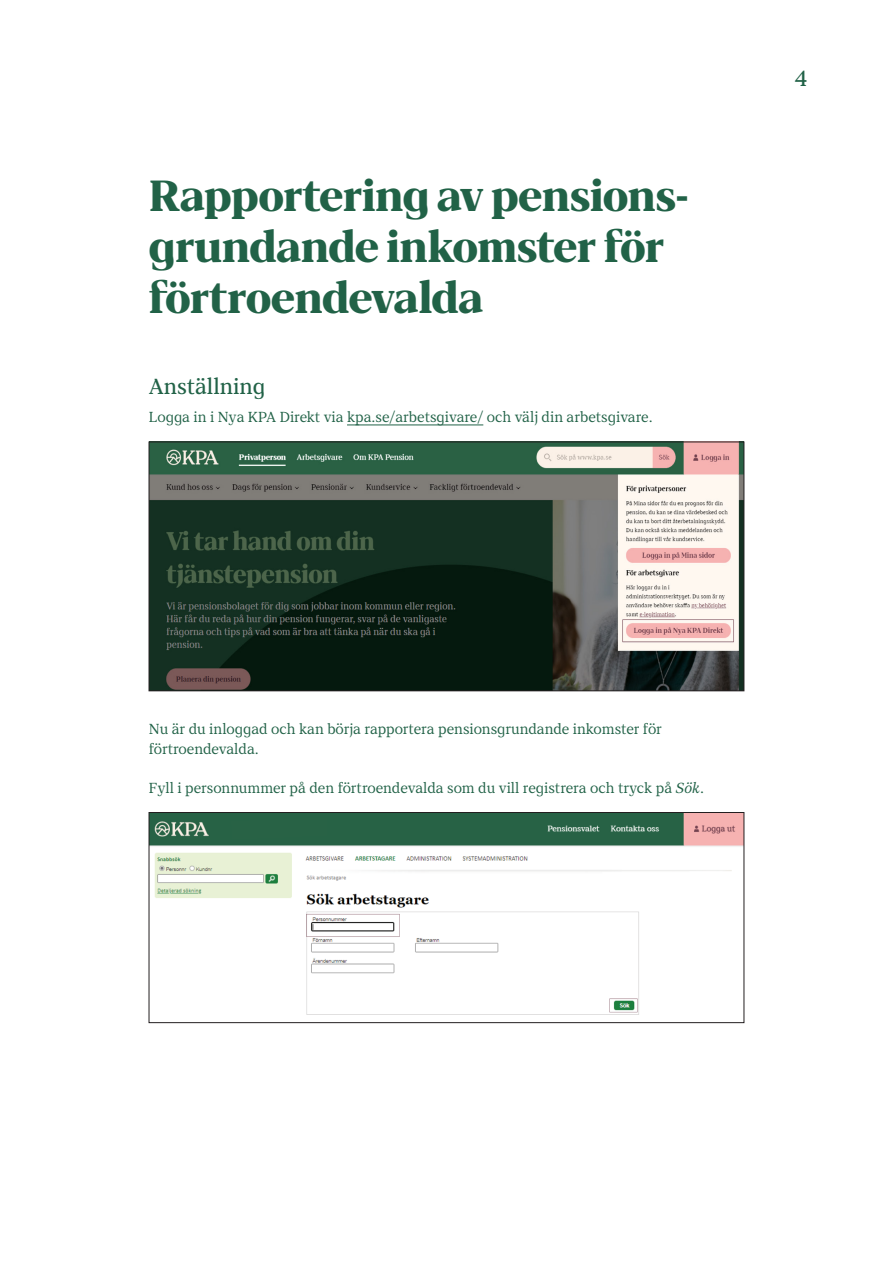
<style>
.page{position:relative;width:893px;height:1263px;background:#fff}
.page>*{position:absolute;margin:0;border:0;box-sizing:border-box;transform-origin:0 0}
.Rubrik_2_30_34__Display_Black{font:900 45px/51px "KPA Display";letter-spacing:-.01em;color:#216247}
.Rubrik_4_15_17_Regular__M1{font:22.5px "KPA";color:#216247}
.Brödtext_10_13{font:15px/19.5px "KPA";color:#216247}
.Brödtext_nytt_stycke_10_13{font:15px "KPA";color:#216247}
.s1{font-style:italic}
</style>
<div class="page">
<hr style="left:347px;top:425px;width:136px;height:1px;background:#216247">
<img style="left:151px;top:444px;width:591px;height:245px">
<div style="left:149px;top:442px;width:595px;height:249px;border:1px solid #231f20"></div>
<img style="left:151px;top:814px;width:591px;height:201px">
<div style="left:149px;top:812px;width:595px;height:211px;border:1px solid #231f20"></div>
<p class="Rubrik_2_30_34__Display_Black" style="left:149px;top:170px;width:541px">Rapportering av pensions&shy;grundande inkomster för förtroendevalda</p>
<p class="Rubrik_4_15_17_Regular__M1" style="left:149px;top:373px;width:118px">Anställning</p>
<p class="Brödtext_10_13" style="left:149px;top:407px;width:505px">Logga in i Nya KPA Direkt via kpa.se/arbetsgivare/ och välj din arbetsgivare.</p>
<h2 class="Rubrik_4_15_17_Regular__M1" style="left:795px;top:65px;width:15px">4</h2>
<p class="Brödtext_10_13" style="left:149px;top:719px;width:515px">Nu är du inloggad och kan börja rapportera pensionsgrundande inkomster för förtroendevalda.</p>
<p class="Brödtext_nytt_stycke_10_13" style="left:149px;top:779px;width:557px">Fyll i personnummer på den förtroendevalda som du vill registrera och tryck på <span class="s1">Sök</span>.</p>
</div>
